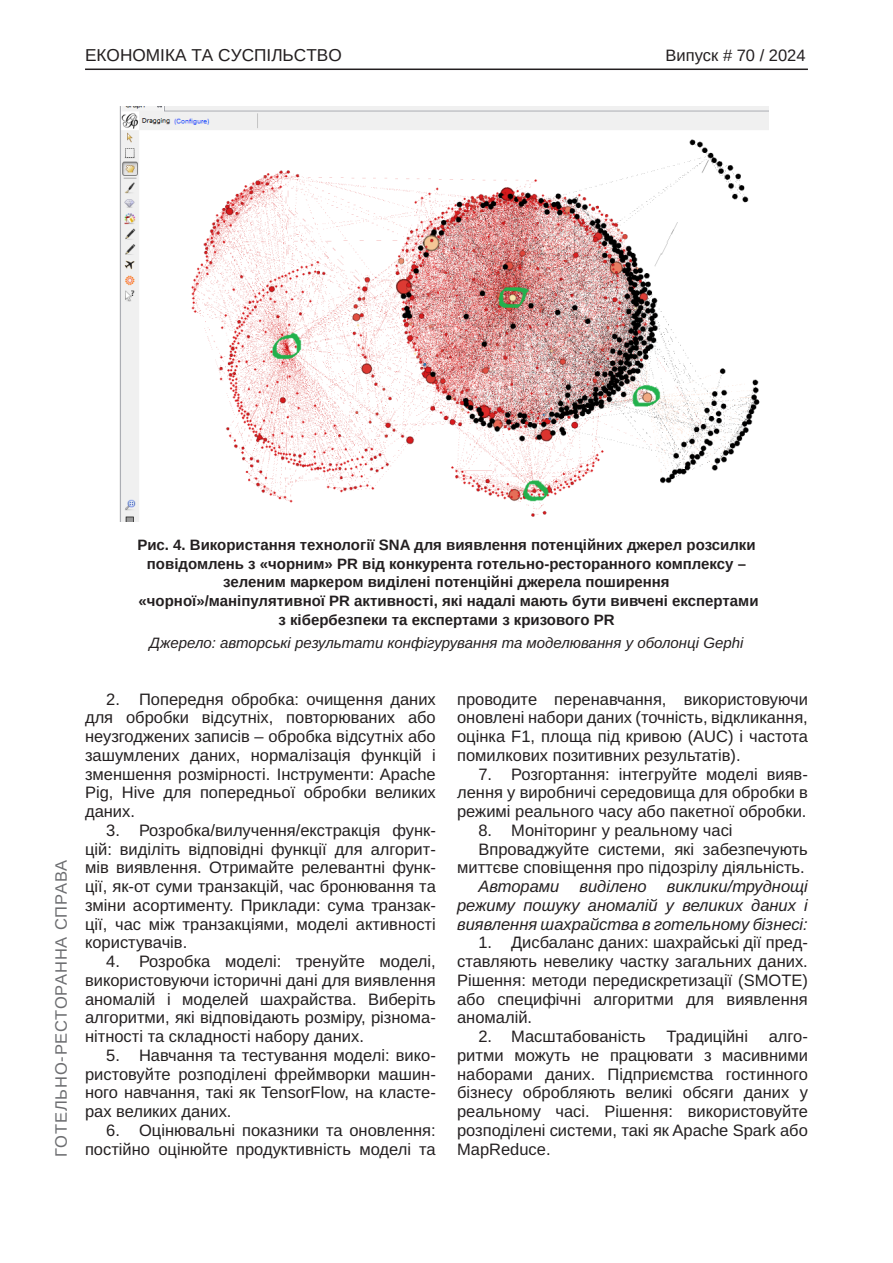
<style>
.page{position:relative;width:893px;height:1263px;background:#fff}
.page>*{position:absolute;margin:0;border:0;box-sizing:border-box;transform-origin:0 0}
.t1{font:17.25px "Arimo";color:#231f20}
.Текст_основной_G{font:16.5px/18.8px "Arimo";color:#231f20;text-align:justify}
.Текст_основной_G-2{font:italic 16.5px/18.8px "Arimo";color:#231f20;text-align:justify}
.t2{font:16.5px "Arimo";letter-spacing:.05em;color:#6c6d70}
.t3{font:16.5px "Arimo";color:#231f20}
.Рисунок_N{font:700 15px/18.8px "Arimo";color:#231f20;text-align:center}
.Джерело{font:italic 15px "Arimo";color:#231f20}
</style>
<div class="page">
<hr style="left:85px;top:69px;width:723px;height:1px;background:#231f20">
<img style="left:120px;top:106px;width:648px;height:415px">
<p class="t1" style="left:85px;top:45px;width:258px">ЕКОНОМІКА ТА СУСПІЛЬСТВО</p>
<p class="t3" style="left:665px;top:46px;width:142px">Випуск # 70 / 2024</p>
<p class="t2" style="left:52px;top:1157px;width:298px;rotate:-90deg">ГОТЕЛЬНО-РЕСТОРАННА СПРАВА</p>
<p class="Рисунок_N" style="left:137px;top:536px;width:623px">Рис. 4. Використання технології SNA для виявлення потенційних джерел розсилки повідомлень з «чорним» PR від конкурента готельно-ресторанного комплексу – зеленим маркером виділені потенційні джерела поширення «чорної»/маніпулятивної PR активності, які надалі мають бути вивчені експертами з кібербезпеки та експертами з кризового PR</p>
<p class="Джерело" style="left:150px;top:632px;width:595px">Джерело: авторські результати конфігурування та моделювання у оболонці Gephi</p>
<p class="Текст_основной_G" style="left:85px;top:690px;width:352px;text-indent:21px">2. Попередня обробка: очищення даних для обробки відсутніх, повторюваних або неузгоджених записів – обробка відсутніх або зашумлених даних, нормалізація функцій і зменшення розмірності. Інструменти: Apache Pig, Hive для попередньої обробки великих даних.</p>
<p class="Текст_основной_G" style="left:85px;top:821px;width:352px;text-indent:21px">3. Розробка/вилучення/екстракція функ&shy;цій: виділіть відповідні функції для алгорит&shy;мів виявлення. Отримайте релевантні функ&shy;ції, як-от суми транзакцій, час бронювання та зміни асортименту. Приклади: сума транзак&shy;ції, час між транзакціями, моделі активності користувачів.</p>
<p class="Текст_основной_G" style="left:85px;top:952px;width:352px;text-indent:21px">4. Розробка моделі: тренуйте моделі, використовуючи історичні дані для виявлення аномалій і моделей шахрайства. Виберіть алгоритми, які відповідають розміру, різнома&shy;нітності та складності набору даних.</p>
<p class="Текст_основной_G" style="left:85px;top:1046px;width:352px;text-indent:21px">5. Навчання та тестування моделі: вико&shy;ристовуйте розподілені фреймворки машин&shy;ного навчання, такі як TensorFlow, на класте&shy;рах великих даних.</p>
<p class="Текст_основной_G" style="left:85px;top:1121px;width:352px;text-align:right">6. Оцінювальні показники та оновлення: постійно оцінюйте продуктивність моделі та</p>
<p class="Текст_основной_G" style="left:457px;top:690px;width:352px">проводите перенавчання, використовуючи оновлені набори даних (точність, відкликання, оцінка F1, площа під кривою (AUC) і частота помилкових позитивних результатів).</p>
<p class="Текст_основной_G" style="left:457px;top:765px;width:352px;text-indent:21px">7. Розгортання: інтегруйте моделі вияв&shy;лення у виробничі середовища для обробки в режимі реального часу або пакетної обробки.</p>
<p class="Текст_основной_G" style="left:478px;top:821px;width:256px">8. Моніторинг у реальному часі</p>
<p class="Текст_основной_G" style="left:457px;top:840px;width:352px;text-align:right">Впроваджуйте системи, які забезпечують миттєве сповіщення про підозрілу діяльність.</p>
<p class="Текст_основной_G-2" style="left:457px;top:877px;width:352px;text-indent:21px">Авторами виділено виклики/труднощі режиму пошуку аномалій у великих даних і виявлення шахрайства в готельному бізнесі:</p>
<p class="Текст_основной_G" style="left:457px;top:933px;width:352px;text-indent:21px">1. Дисбаланс даних: шахрайські дії пред&shy;ставляють невелику частку загальних даних.<br>Рішення: методи передискретизації (SMOTE) або специфічні алгоритми для виявлення аномалій.</p>
<p class="Текст_основной_G" style="left:478px;top:1027px;width:169px">2. Масштабованість</p>
<p class="Текст_основной_G" style="left:667px;top:1027px;width:83px">Традиційні</p>
<p class="Текст_основной_G" style="left:457px;top:1027px;width:352px;text-indent:312px">алго&shy;ритми можуть не працювати з масивними наборами даних. Підприємства гостинного бізнесу обробляють великі обсяги даних у реальному часі. Рішення: використовуйте розподілені системи, такі як Apache Spark або MapReduce.</p>
</div>
